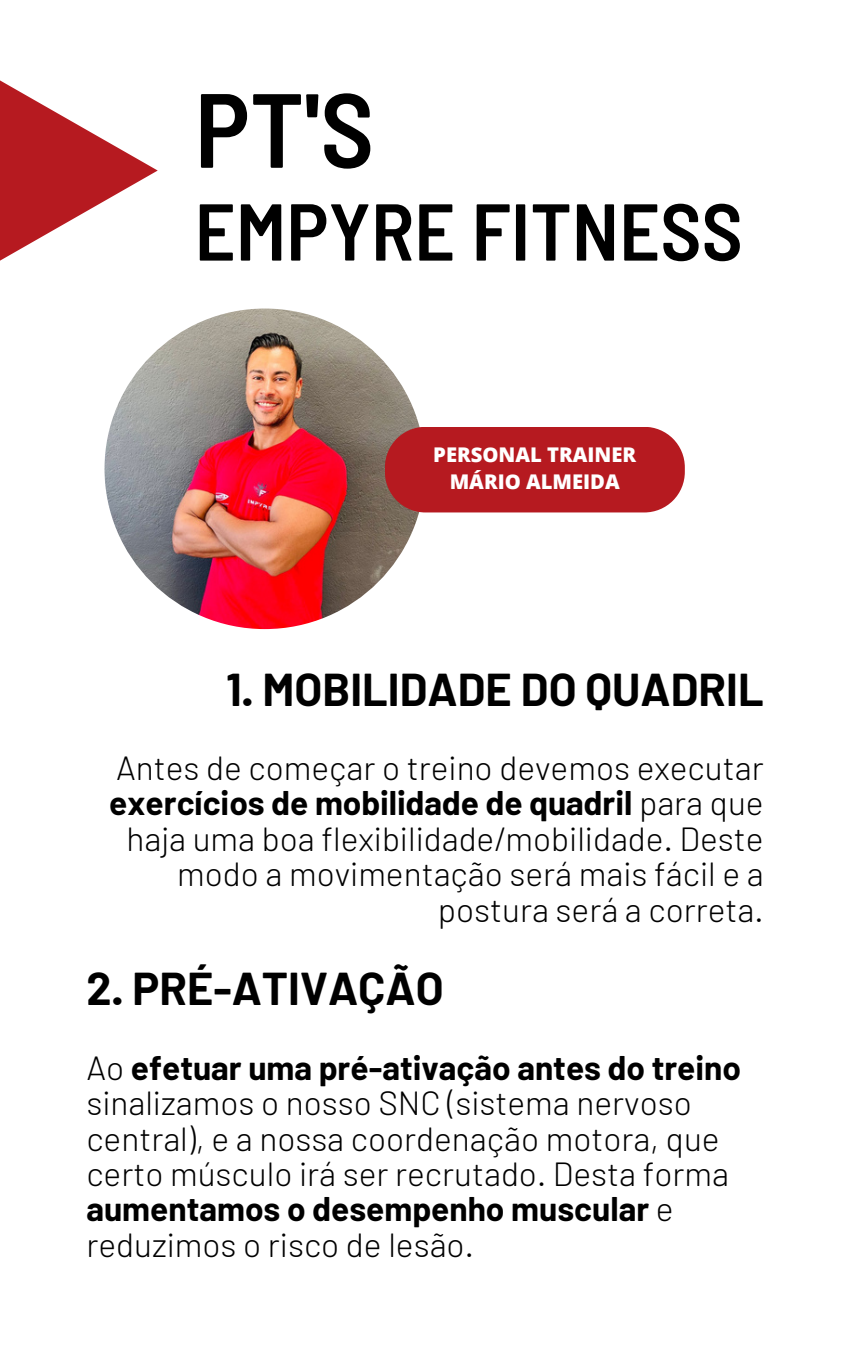
<style>
.page{position:relative;width:864px;height:1350px;background:#fff}
.page>*{position:absolute;margin:0;border:0;box-sizing:border-box;transform-origin:0 0}
.t1{font:600 semi-condensed 105.08px "Barlow";color:#000}
.t2{font:600 semi-condensed 80.33px "Barlow";color:#000}
.t3{font:700 45px "Barlow";color:#000}
.t4{font:300 33.52px/35.6px "Barlow";color:#000;text-align:right}
.t5{font:800 20.25px "Open Sans";color:#fff}
.s1{font-weight:700}
</style>
<div class="page">
<svg style="left:0;top:80px;width:158px;height:181px"></svg>
<img style="left:105px;top:309px;width:320px;height:320px;border-radius:50%">
<div style="left:385px;top:427px;width:300px;height:85px;background:#b61a20"></div>
<p class="t1" style="left:195px;top:63px;width:181px">PT'S</p>
<p class="t2" style="left:195px;top:180px;width:550px">EMPYRE FITNESS</p>
<p class="t5" style="left:433px;top:441px;width:205px">PERSONAL TRAINER</p>
<p class="t5" style="left:450px;top:468px;width:172px">MÁRIO ALMEIDA</p>
<p class="t3" style="left:226px;top:661px;width:539px">1. MOBILIDADE DO QUADRIL</p>
<p class="t4" style="left:109px;top:749px;width:656px">Antes de começar o treino devemos executar <span class="s1">exercícios de mobilidade de quadril</span> para que haja uma boa flexibilidade/mobilidade. Deste modo a movimentação será mais fácil e a postura será a correta.</p>
<p class="t3" style="left:86px;top:960px;width:359px">2. PRÉ-ATIVAÇÃO</p>
<p class="t4" style="left:86px;top:1048px;width:656px;text-align:left">Ao <span class="s1">efetuar uma pré-ativação antes do treino </span>sinalizamos o nosso SNC (sistema nervoso central), e a nossa coordenação motora, que certo músculo irá ser recrutado. Desta forma <span class="s1">aumentamos o desempenho muscular</span> e reduzimos o risco de lesão.</p>
</div>
